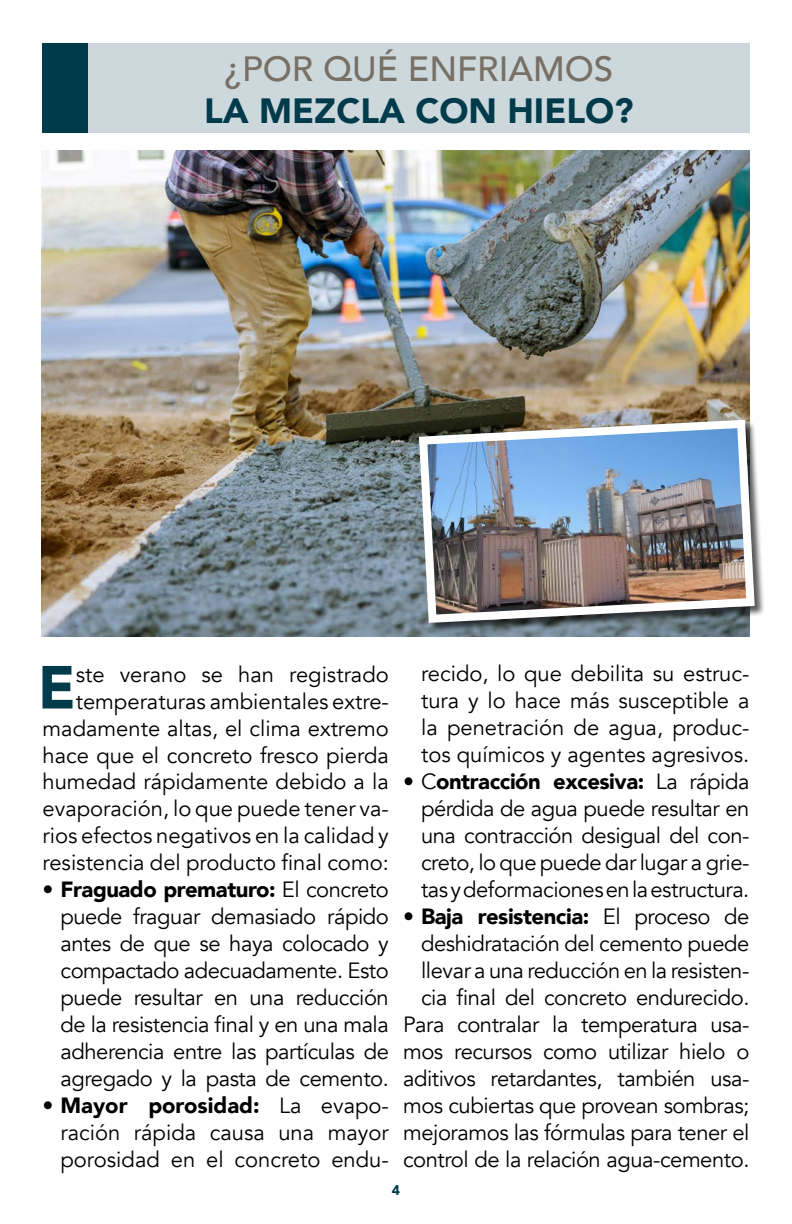
<style>
.page{position:relative;width:792px;height:1224px;background:#fff}
.page>*{position:absolute;margin:0;border:0;box-sizing:border-box;transform-origin:0 0}
.t1{font:900 60.1px "Avenir";color:#003b4c}
.t2{font:900 35px "Avenir";color:#003b4c}
.t3{font:500 35px "Avenir";color:#786f65}
.t4{font:22px/27px "Avenir";letter-spacing:-.02em;color:#000;text-align:justify}
.t5{font:22px/27px "Avenir";color:#000;text-align:right}
.t6{font:900 14px "Avenir";color:#003b4c}
.s1{font-weight:900}
</style>
<div class="page">
<div style="left:43px;top:43px;width:706px;height:90px;background:#ccd8db"></div>
<div style="left:43px;top:43px;width:45px;height:90px;background:#003b4c"></div>
<img style="left:42px;top:151px;width:707px;height:486px">
<div style="left:419px;top:420px;width:346px;height:214px;background:#000;opacity:.65"></div>
<img style="left:415px;top:416px;width:344px;height:211px">
<h2 class="t3" style="left:225px;top:39px;width:390px">¿POR QUÉ ENFRIAMOS</h2>
<h2 class="t2" style="left:204px;top:81px;width:431px">LA MEZCLA CON HIELO?</h2>
<p class="t5" style="left:43px;top:661px;width:348px">ste verano se han registrado temperaturas ambientales extre&shy;madamente altas, el clima extremo hace que el concreto fresco pierda humedad rápidamente debido a la evaporación, lo que puede tener va&shy;rios efectos negativos en la calidad y resistencia del producto final como:</p>
<p class="t4" style="left:61px;top:877px;width:330px;text-indent:-18px"><span class="s1">• Fraguado prematuro:</span> El concreto puede fraguar demasiado rápido antes de que se haya colocado y compactado adecuadamente. Esto puede resultar en una reducción de la resistencia final y en una mala adherencia entre las partículas de agregado y la pasta de cemento.</p>
<p class="t4" style="left:61px;top:1093px;width:330px;text-indent:-18px"><span class="s1">• Mayor porosidad:</span> La evapo&shy;ración rápida causa una mayor porosidad en el concreto endu-</p>
<h1 class="t1" style="left:38px;top:636px;width:39px">E</h1>
<p class="t4" style="left:421px;top:661px;width:330px">recido, lo que debilita su estruc&shy;tura y lo hace más susceptible a la penetración de agua, produc&shy;tos químicos y agentes agresivos.</p>
<p class="t4" style="left:421px;top:769px;width:330px;text-indent:-18px">• C<span class="s1">ontracción excesiva:</span> La rápida pérdida de agua puede resultar en una contracción desigual del con&shy;creto, lo que puede dar lugar a grie&shy;tas y deformaciones en la estructura.</p>
<p class="t4" style="left:403px;top:904px;width:348px;text-align:right"><span class="s1">• Baja resistencia:</span> El proceso de deshidratación del cemento puede llevar a una reducción en la resisten&shy;cia final del concreto endurecido.<br>Para contralar la temperatura usa&shy;mos recursos como utilizar hielo o aditivos retardantes, también usa&shy;mos cubiertas que provean sombras; mejoramos las fórmulas para tener el control de la relación agua-cemento.</p>
<p class="t6" style="left:392px;top:1179px;width:10px">4</p>
</div>
